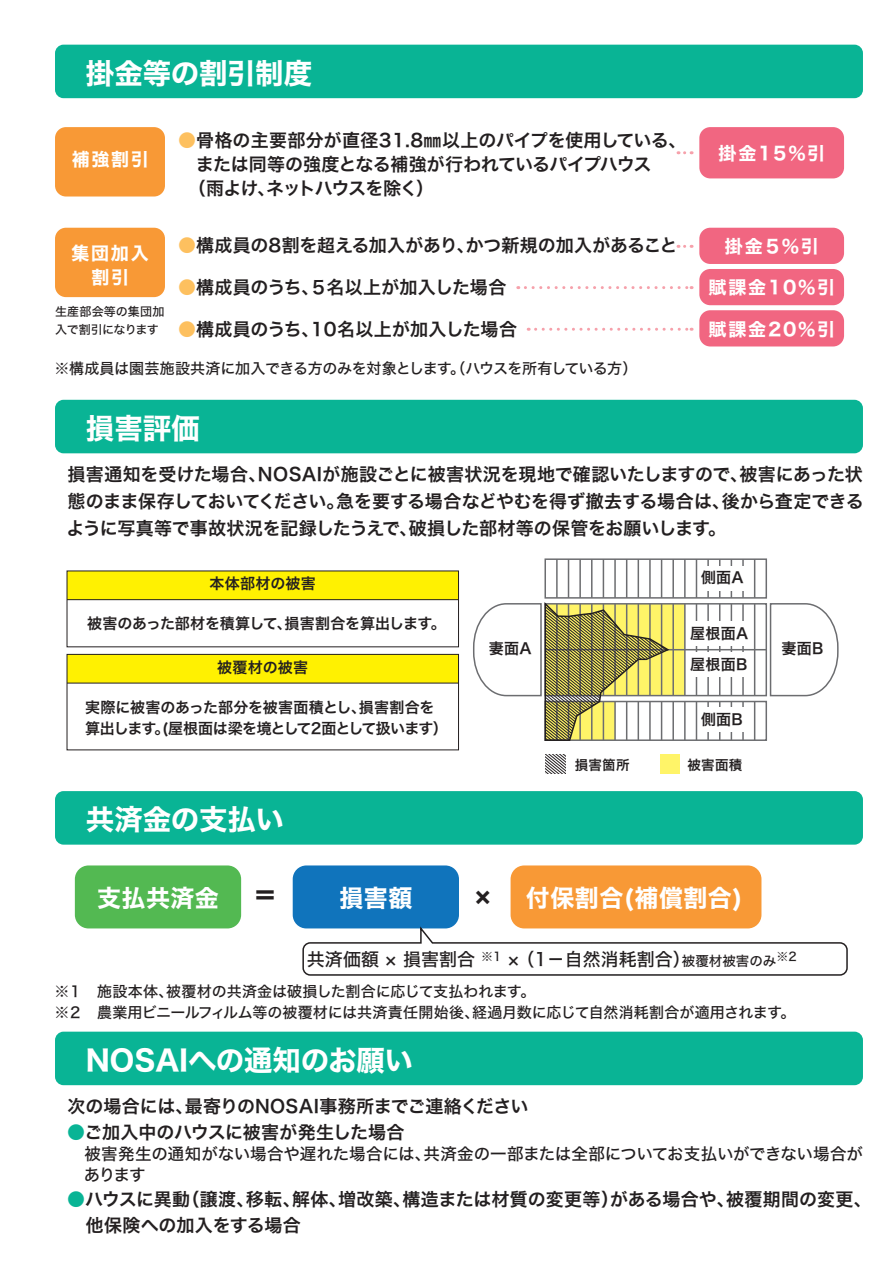
<style>
.page{position:relative;width:893px;height:1263px;background:#fff}
.page>*{position:absolute;margin:0;border:0;box-sizing:border-box;transform-origin:0 0}
.t1{font:28.5px "Hira Kaku Std W7";letter-spacing:-.005em;color:#fff}
.t2{font:24px "Hira Kaku Std W7";letter-spacing:.02em;color:#fff}
.t3{font:24px "Hira Kaku Std W7";color:#231f20}
.t4{font:18px/27px "Hira Kaku Std W6";letter-spacing:-.005em;color:#231f20}
.t5{font:18px "Hira Kaku Std W5";color:#231f20}
.t6{font:18px/23.9px "Hira Kaku Std W7";letter-spacing:.1em;color:#fff;text-align:center}
.t7{font:16.5px/21px "Hira Kaku Std W5";letter-spacing:-.005em;color:#231f20}
.t8{font:15px/21px "Hira Kaku Std W5";letter-spacing:-.01em;color:#231f20}
.t9{font:15px/21px "Hira Kaku Std W6";color:#231f20}
.t10{font:15px/30.9px "Hira Kaku Std W6";letter-spacing:.02em;color:#231f20}
.t11{font:13.5px "Hira Kaku Std W6";letter-spacing:.02em;color:#231f20}
.t12{font:12px/18px "Hira Kaku Std W5";letter-spacing:-.005em;color:#231f20}
.s1{color:#fdc05f}
.s2{font-size:13.5px}
.s3{color:#09b495}
</style>
<div class="page">
<div style="left:545px;top:604px;width:140px;height:92px;background:#fff468"></div>
<div style="left:55px;top:45px;width:808px;height:53px;background:#09b495;border-radius:9px"></div>
<div style="left:55px;top:400px;width:808px;height:53px;background:#09b495;border-radius:9px"></div>
<div style="left:55px;top:791px;width:808px;height:54px;background:#09b495;border-radius:9px"></div>
<div style="left:55px;top:1032px;width:808px;height:53px;background:#09b495;border-radius:9px"></div>
<div style="left:75px;top:865px;width:166px;height:63px;background:#53b952;border-radius:14px"></div>
<div style="left:293px;top:865px;width:166px;height:63px;background:#1074bc;border-radius:14px"></div>
<div style="left:511px;top:865px;width:250px;height:63px;background:#f89936;border-radius:14px"></div>
<div style="left:55px;top:127px;width:110px;height:69px;background:#f89936;border-radius:11px"></div>
<div style="left:699px;top:127px;width:145px;height:51px;background:#f16681;border-radius:11px"></div>
<div style="left:55px;top:228px;width:110px;height:69px;background:#f89936;border-radius:11px"></div>
<div style="left:699px;top:228px;width:145px;height:36px;background:#f16681;border-radius:11px"></div>
<div style="left:699px;top:269px;width:145px;height:36px;background:#f16681;border-radius:11px"></div>
<div style="left:699px;top:310px;width:145px;height:36px;background:#f16681;border-radius:11px"></div>
<div style="left:67px;top:571px;width:391px;height:29px;background:#fff101"></div>
<hr style="left:67px;top:599px;width:391px;height:1px;background:#231f20">
<div style="left:67px;top:654px;width:391px;height:29px;background:#fff101"></div>
<div style="left:67px;top:654px;width:392px;height:96px;border:1px solid #231f20"></div>
<hr style="left:67px;top:683px;width:391px;height:1px;background:#231f20">
<div style="left:544px;top:558px;width:223px;height:41px;border:2px solid #6c6d70"></div>
<hr style="left:556px;top:559px;width:2px;height:39px;background:#6c6d70">
<hr style="left:568px;top:559px;width:1px;height:39px;background:#6c6d70">
<hr style="left:579px;top:559px;width:2px;height:39px;background:#6c6d70">
<hr style="left:591px;top:559px;width:1px;height:39px;background:#6c6d70">
<hr style="left:603px;top:559px;width:1px;height:39px;background:#6c6d70">
<hr style="left:614px;top:559px;width:2px;height:39px;background:#6c6d70">
<hr style="left:626px;top:559px;width:1px;height:39px;background:#6c6d70">
<hr style="left:638px;top:559px;width:1px;height:39px;background:#6c6d70">
<hr style="left:649px;top:559px;width:2px;height:39px;background:#6c6d70">
<hr style="left:661px;top:559px;width:1px;height:39px;background:#6c6d70">
<hr style="left:672px;top:559px;width:2px;height:39px;background:#6c6d70">
<hr style="left:684px;top:559px;width:2px;height:39px;background:#6c6d70">
<hr style="left:696px;top:559px;width:1px;height:39px;background:#6c6d70">
<hr style="left:707px;top:559px;width:2px;height:39px;background:#6c6d70">
<hr style="left:719px;top:559px;width:1px;height:39px;background:#6c6d70">
<hr style="left:731px;top:559px;width:1px;height:39px;background:#6c6d70">
<hr style="left:742px;top:559px;width:2px;height:39px;background:#6c6d70">
<hr style="left:754px;top:559px;width:1px;height:39px;background:#6c6d70">
<div style="left:544px;top:701px;width:223px;height:40px;border:2px solid #6c6d70"></div>
<hr style="left:672px;top:701px;width:2px;height:39px;background:#6c6d70">
<hr style="left:684px;top:701px;width:2px;height:39px;background:#6c6d70">
<hr style="left:696px;top:701px;width:1px;height:39px;background:#6c6d70">
<hr style="left:707px;top:701px;width:2px;height:39px;background:#6c6d70">
<hr style="left:719px;top:701px;width:1px;height:39px;background:#6c6d70">
<hr style="left:731px;top:701px;width:1px;height:39px;background:#6c6d70">
<hr style="left:742px;top:701px;width:2px;height:39px;background:#6c6d70">
<hr style="left:754px;top:701px;width:1px;height:39px;background:#6c6d70">
<div style="left:544px;top:603px;width:223px;height:93px;border:2px solid #6c6d70"></div>
<svg style="left:769px;top:603px;width:70px;height:94px"></svg>
<hr style="left:672px;top:604px;width:2px;height:92px;background:#6c6d70">
<hr style="left:684px;top:604px;width:2px;height:92px;background:#6c6d70">
<hr style="left:696px;top:604px;width:1px;height:92px;background:#6c6d70">
<hr style="left:707px;top:604px;width:2px;height:92px;background:#6c6d70">
<hr style="left:719px;top:604px;width:1px;height:92px;background:#6c6d70">
<hr style="left:731px;top:604px;width:1px;height:92px;background:#6c6d70">
<hr style="left:742px;top:604px;width:2px;height:92px;background:#6c6d70">
<hr style="left:754px;top:604px;width:1px;height:92px;background:#6c6d70">
<hr style="left:545px;top:649px;width:221px;height:1px;background:#6c6d70">
<svg style="left:473px;top:602px;width:198px;height:139px"></svg>
<div style="left:698px;top:708px;width:48px;height:24px;background:#fff"></div>
<div style="left:698px;top:566px;width:48px;height:24px;background:#fff"></div>
<div style="left:687px;top:622px;width:63px;height:24px;background:#fff"></div>
<div style="left:687px;top:653px;width:63px;height:24px;background:#fff"></div>
<svg style="left:302px;top:924px;width:546px;height:52px"></svg>
<svg style="left:525px;top:286px;width:167px;height:3px"></svg>
<svg style="left:536px;top:328px;width:156px;height:3px"></svg>
<svg style="left:546px;top:754px;width:19px;height:20px"></svg>
<div style="left:660px;top:754px;width:19px;height:20px;background:#fff468"></div>
<h1 class="t1" style="left:86px;top:51px;width:228px">掛金等の割引制度</h1>
<p class="t4" style="left:178px;top:128px;width:510px;line-height:24px"><span class="s1">●</span>骨格の主要部分が直径31.8㎜以上のパイプを使用している、　または同等の強度となる補強が行われているパイプハウス<br>　（雨よけ、ネットハウスを除く）</p>
<p class="t6" style="left:72px;top:148px;width:79px">補強割引</p>
<p class="t6" style="left:718px;top:142px;width:108px">掛金15％引</p>
<p class="t4" style="left:178px;top:232px;width:501px"><span class="s1">●</span>構成員の8割を超える加入があり、かつ新規の加入があること</p>
<p class="t4" style="left:178px;top:274px;width:330px"><span class="s1">●</span>構成員のうち、５名以上が加入した場合</p>
<p class="t4" style="left:178px;top:316px;width:340px"><span class="s1">●</span>構成員のうち、10名以上が加入した場合</p>
<p class="t6" style="left:71px;top:242px;width:79px">集団加入割引</p>
<p class="t6" style="left:725px;top:235px;width:95px">掛金５％引</p>
<p class="t6" style="left:709px;top:277px;width:128px">賦課金10％引</p>
<p class="t6" style="left:709px;top:318px;width:128px">賦課金20％引</p>
<p class="t12" style="left:55px;top:302px;width:111px">生産部会等の集団加入で割引になります</p>
<p class="t8" style="left:54px;top:358px;width:585px">※構成員は園芸施設共済に加入できる方のみを対象とします。（ハウスを所有している方）</p>
<h1 class="t1" style="left:86px;top:406px;width:116px">損害評価</h1>
<p class="t4" style="left:67px;top:461px;width:799px;text-align:justify">損害通知を受けた場合、NOSAIが施設ごとに被害状況を現地で確認いたしますので、被害にあった状態のまま保存しておいてください。急を要する場合などやむを得ず撤去する場合は、後から査定できるように写真等で事故状況を記録したうえで、破損した部材等の保管をお願いします。</p>
<p class="t10" style="left:210px;top:569px;width:108px">本体部材の被害</p>
<p class="t9" style="left:87px;top:613px;width:360px">被害のあった部材を積算して、損害割合を算出します。</p>
<p class="t9" style="left:217px;top:657px;width:92px">被覆材の被害</p>
<p class="t9" style="left:85px;top:697px;width:364px">実際に被害のあった部分を被害面積とし、損害割合を算出します。(屋根面は梁を境として2面として扱います）</p>
<h1 class="t1" style="left:86px;top:797px;width:200px">共済金の支払い</h1>
<p class="t9" style="left:701px;top:567px;width:44px">側面A</p>
<p class="t10" style="left:690px;top:618px;width:60px">屋根面A屋根面B</p>
<p class="t9" style="left:489px;top:639px;width:44px">妻面A</p>
<p class="t9" style="left:781px;top:639px;width:43px">妻面B</p>
<p class="t9" style="left:701px;top:709px;width:43px">側面B</p>
<p class="t11" style="left:575px;top:754px;width:56px">損害箇所</p>
<p class="t11" style="left:687px;top:754px;width:56px">被害面積</p>
<h2 class="t2" style="left:97px;top:879px;width:123px">支払共済金</h2>
<h2 class="t3" style="left:253px;top:877px;width:25px">＝</h2>
<h2 class="t2" style="left:339px;top:879px;width:74px">損害額</h2>
<h2 class="t3" style="left:475px;top:877px;width:18px">×</h2>
<h2 class="t2" style="left:526px;top:879px;width:218px">付保割合(補償割合)</h2>
<p class="t5" style="left:307px;top:945px;width:491px">共済価額 × 損害割合 <sup>※1</sup> × （1－自然消耗割合）<span class="s2">被覆材被害のみ</span><sup>※2</sup></p>
<p class="t8" style="left:54px;top:980px;width:742px">※１　施設本体、被覆材の共済金は破損した割合に応じて支払われます。<br>※２　農業用ビニールフィルム等の被覆材には共済責任開始後、経過月数に応じて自然消耗割合が適用されます。</p>
<p class="t5" style="left:307px;top:987px;width:109px">　　　　　　</p>
<h1 class="t1" style="left:86px;top:1038px;width:329px">NOSAIへの通知のお願い</h1>
<p class="t4" style="left:67px;top:1093px;width:462px">次の場合には、最寄りのNOSAI事務所までご連絡ください</p>
<p class="t4" style="left:67px;top:1119px;width:339px"><span class="s3">●</span>ご加入中のハウスに被害が発生した場合</p>
<p class="t7" style="left:67px;top:1143px;width:797px">　被害発生の通知がない場合や遅れた場合には、共済金の一部または全部についてお支払いができない場合が　あります</p>
<p class="t4" style="left:67px;top:1187px;width:806px;line-height:25.5px"><span class="s3">●</span>ハウスに異動（譲渡、移転、解体、増改築、構造または材質の変更等）がある場合や、被覆期間の変更、　他保険への加入をする場合</p>
</div>
